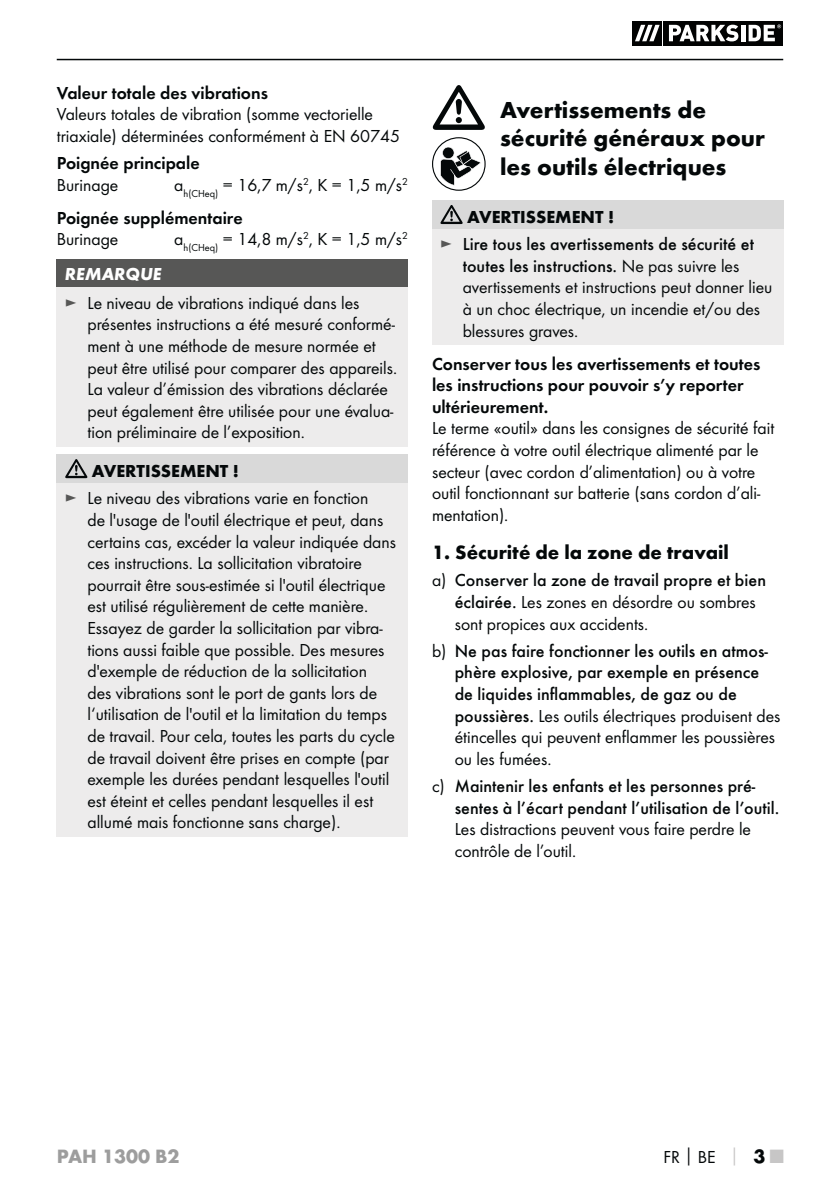
<style>
.page{position:relative;width:840px;height:1191px;background:#fff}
.page>*{position:absolute;margin:0;border:0;box-sizing:border-box;transform-origin:0 0}
.t1{font:700 24px/28.8px "Futura";color:#040809}
.t2{font:700 20px "Futura";color:#040809}
.t3{font:700 20px "Futura";color:#9d9d9d}
.t4{font:18px/21.6px "Futura Boo";color:#040809}
.t5{font:500 18px/21.6px "Futura";color:#040809}
.t6{font:18px/21.6px "Futura Dem";color:#040809}
.t7{font:700 18px "Futura";color:#040809}
.t8{font:italic 700 18px "Futura";color:#fff}
.s1{color:#575756}
.s2{font-weight:700}
.s3{font-family:"Futura Boo";font-weight:400;color:#575756}
.s4{font-family:"Futura Boo";font-weight:400}
.s5{font-family:"Futura";font-weight:500}
.s6{font-family:"Futura";font-weight:700}
.s7{font-family:"Futura";font-weight:700;color:#c7c6c6}
.s8{font-family:"Futura";font-weight:700;font-size:20px}
.s9{font-family:"Futura";font-weight:700;font-size:20px;color:#c7c6c6}
</style>
<div class="page">
<hr style="left:57px;top:59px;width:725px;height:1px;background:#040809">
<svg style="left:661px;top:21px;width:1px;height:24px"></svg>
<svg style="left:632px;top:21px;width:29px;height:24px"></svg>
<svg style="left:663px;top:21px;width:119px;height:24px"></svg>
<svg style="left:634px;top:25px;width:25px;height:16px"></svg>
<svg style="left:668px;top:25px;width:70px;height:16px"></svg>
<svg style="left:740px;top:25px;width:4px;height:16px"></svg>
<svg style="left:748px;top:24px;width:32px;height:17px"></svg>
<div style="left:57px;top:259px;width:351px;height:28px;background:#575756"></div>
<div style="left:57px;top:287px;width:351px;height:159px;background:#edecec"></div>
<div style="left:57px;top:454px;width:351px;height:29px;background:#d9d9d9"></div>
<div style="left:57px;top:483px;width:351px;height:353px;background:#edecec"></div>
<svg style="left:65px;top:459px;width:22px;height:19px"></svg>
<svg style="left:432px;top:138px;width:53px;height:52px"></svg>
<div style="left:432px;top:137px;width:53px;height:54px;border:1px solid #040809;border-radius:50%"></div>
<svg style="left:440px;top:147px;width:41px;height:38px"></svg>
<svg style="left:432px;top:85px;width:52px;height:45px"></svg>
<div style="left:432px;top:200px;width:350px;height:29px;background:#d9d9d9"></div>
<div style="left:432px;top:229px;width:350px;height:115px;background:#edecec"></div>
<svg style="left:440px;top:205px;width:22px;height:19px"></svg>
<p class="t6" style="left:57px;top:83px;width:212px">Valeur totale des vibrations</p>
<p class="t4" style="left:57px;top:104px;width:344px">Valeurs totales de vibration (somme vectorielle triaxiale) déterminées conformément à EN 60745</p>
<p class="t6" style="left:57px;top:153px;width:144px">Poignée principale</p>
<p class="t4" style="left:57px;top:175px;width:63px">Burinage</p>
<p class="t4" style="left:174px;top:175px;width:235px">a<sub>h(CHeq)</sub> = 16,7 m/s<sup>2</sup>, K = 1,5 m/s<sup>2</sup></p>
<p class="t6" style="left:57px;top:208px;width:187px">Poignée supplémentaire</p>
<p class="t4" style="left:57px;top:229px;width:63px">Burinage</p>
<p class="t4" style="left:174px;top:229px;width:235px">a<sub>h(CHeq)</sub> = 14,8 m/s<sup>2</sup>, K = 1,5 m/s<sup>2</sup></p>
<p class="t8" style="left:65px;top:268px;width:98px">REMARQUE</p>
<p class="t4" style="left:87px;top:293px;width:311px;text-indent:-23px"><span class="s1">►</span> Le niveau de vibrations indiqué dans les présentes instructions a été mesuré conformé&shy;ment à une méthode de mesure normée et peut être utilisé pour comparer des appareils.<br>La valeur d’émission des vibrations déclarée peut également être utilisée pour une évalua&shy;tion préliminaire de l’exposition.</p>
<p class="t7" style="left:92px;top:464px;width:148px">AVERTISSEMENT !</p>
<p class="t4" style="left:87px;top:488px;width:310px;text-indent:-23px"><span class="s1">►</span> Le niveau des vibrations varie en fonction<br>de l'usage de l'outil électrique et peut, dans certains cas, excéder la valeur indiquée dans ces instructions. La sollicitation vibratoire pourrait être sous-estimée si l'outil électrique est utilisé régulièrement de cette manière.<br>Essayez de garder la sollicitation par vibra&shy;tions aussi faible que possible. Des mesures d'exemple de réduction de la sollicitation<br>des vibrations sont le port de gants lors de l‘utilisation de l'outil et la limitation du temps de travail. Pour cela, toutes les parts du cycle de travail doivent être prises en compte (par exemple les durées pendant lesquelles l'outil est éteint et celles pendant lesquelles il est allumé mais fonctionne sans charge).</p>
<h1 class="t1" style="left:500px;top:97px;width:266px">Avertissements de sécurité généraux pour les outils électriques</h1>
<p class="t5" style="left:440px;top:204px;width:315px;line-height:27.6px;text-indent:27px"><span class="s2">AVERTISSEMENT !<br></span><span class="s3">►</span> Lire tous les avertissements de sécurité et</p>
<p class="t5" style="left:462px;top:256px;width:278px">toutes les instructions. <span class="s4">Ne pas suivre les</span></p>
<p class="t4" style="left:462px;top:277px;width:311px">avertissements et instructions peut donner lieu à un choc électrique, un incendie et/ou des blessures graves.</p>
<p class="t6" style="left:432px;top:354px;width:330px">Conserver tous les avertissements et toutes les instructions pour pouvoir s’y reporter ultérieurement.</p>
<p class="t4" style="left:432px;top:418px;width:343px">Le terme «outil» dans les consignes de sécurité fait référence à votre outil électrique alimenté par le secteur (avec cordon d’alimentation) ou à votre outil fonctionnant sur batterie (sans cordon d’ali&shy;mentation).</p>
<p class="t2" style="left:432px;top:544px;width:298px">1. Sécurité de la zone de travail</p>
<p class="t5" style="left:432px;top:570px;width:335px"><span class="s4">a)</span> Conserver la zone de travail propre et bien</p>
<p class="t4" style="left:454px;top:592px;width:302px"><span class="s5">éclairée.</span> Les zones en désordre ou sombres sont propices aux accidents.</p>
<p class="t5" style="left:454px;top:641px;width:314px;text-indent:-23px"><span class="s4">b)</span> Ne pas faire fonctionner les outils en atmos&shy;phère explosive, par exemple en présence de liquides inflammables, de gaz ou de</p>
<p class="t4" style="left:454px;top:706px;width:327px"><span class="s5">poussières.</span> Les outils électriques produisent des étincelles qui peuvent enflammer les poussières ou les fumées.</p>
<p class="t5" style="left:454px;top:776px;width:326px;text-indent:-23px"><span class="s4">c)</span> Maintenir les enfants et les personnes pré&shy;sentes à l’écart pendant l’utilisation de l’outil.</p>
<p class="t4" style="left:454px;top:819px;width:297px">Les distractions peuvent vous faire perdre le contrôle de l’outil.</p>
<p class="t3" style="left:57px;top:1148px;width:124px">PAH 1300 B2</p>
<p class="t4" style="left:663px;top:1146px;width:121px">FR<span class="s6">│</span>BE <span class="s7">│</span> <span class="s8">3</span> <span class="s9">■</span></p>
</div>
